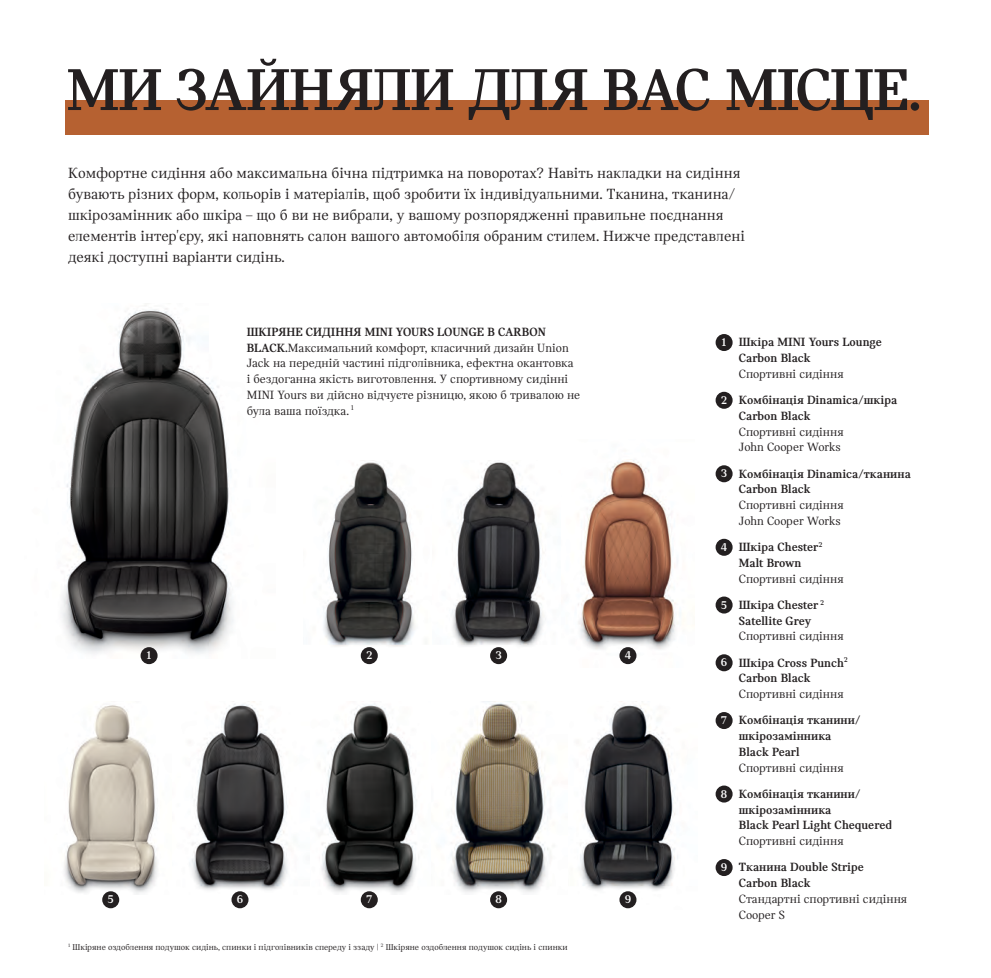
<style>
.page{position:relative;width:991px;height:978px;background:#fff}
.page>*{position:absolute;margin:0;border:0;box-sizing:border-box;transform-origin:0 0}
.Head_42_42{font:700 63px "MINI Serif";letter-spacing:-.015em;color:#231f20}
.Copy_10_5{font:15.75px/21px "MINI Serif";color:#231f20}
.Copy_8_5_Aufzählung{font:700 12.75px/15.8px "MINI Serif";color:#231f20}
.Copy_8_5{font:12.75px/15.8px "MINI Serif";color:#231f20}
.Copy_8_5_Aufzählung-2{font:12.75px/15.8px "MINI Serif";color:#231f20}
.t1{font:700 12px "MINI Serif";color:#fff}
.Fußnote_6_7{font:9px "MINI Serif";color:#231f20}
.s1{font-weight:700}
.s2{font-weight:400}
</style>
<div class="page">
<img style="left:323px;top:460px;width:92px;height:188px">
<img style="left:451px;top:462px;width:93px;height:186px">
<img style="left:578px;top:460px;width:98px;height:205px">
<img style="left:321px;top:703px;width:95px;height:191px">
<img style="left:64px;top:705px;width:93px;height:189px">
<img style="left:580px;top:705px;width:95px;height:204px">
<img style="left:190px;top:704px;width:98px;height:189px">
<img style="left:62px;top:305px;width:171px;height:354px">
<img style="left:451px;top:701px;width:98px;height:192px">
<div style="left:361px;top:647px;width:17px;height:17px;background:#231f20;border-radius:50%"></div>
<div style="left:361px;top:891px;width:17px;height:17px;background:#231f20;border-radius:50%"></div>
<div style="left:102px;top:891px;width:17px;height:17px;background:#231f20;border-radius:50%"></div>
<div style="left:490px;top:647px;width:17px;height:17px;background:#231f20;border-radius:50%"></div>
<div style="left:490px;top:891px;width:17px;height:17px;background:#231f20;border-radius:50%"></div>
<div style="left:231px;top:891px;width:17px;height:17px;background:#231f20;border-radius:50%"></div>
<div style="left:619px;top:647px;width:17px;height:17px;background:#231f20;border-radius:50%"></div>
<div style="left:619px;top:891px;width:17px;height:17px;background:#231f20;border-radius:50%"></div>
<div style="left:141px;top:647px;width:17px;height:17px;background:#231f20;border-radius:50%"></div>
<div style="left:715px;top:334px;width:17px;height:17px;background:#231f20;border-radius:50%"></div>
<div style="left:715px;top:392px;width:17px;height:17px;background:#231f20;border-radius:50%"></div>
<div style="left:715px;top:465px;width:17px;height:17px;background:#231f20;border-radius:50%"></div>
<div style="left:715px;top:539px;width:17px;height:17px;background:#231f20;border-radius:50%"></div>
<div style="left:715px;top:597px;width:17px;height:17px;background:#231f20;border-radius:50%"></div>
<div style="left:715px;top:654px;width:17px;height:17px;background:#231f20;border-radius:50%"></div>
<div style="left:715px;top:712px;width:17px;height:17px;background:#231f20;border-radius:50%"></div>
<div style="left:715px;top:786px;width:17px;height:17px;background:#231f20;border-radius:50%"></div>
<div style="left:715px;top:859px;width:17px;height:17px;background:#231f20;border-radius:50%"></div>
<div style="left:65px;top:100px;width:863px;height:34px;background:#b66131"></div>
<p class="Head_42_42" style="left:67px;top:54px;width:857px">МИ ЗАЙНЯЛИ ДЛЯ ВАС МІСЦЕ.</p>
<p class="Copy_10_5" style="left:68px;top:163px;width:678px">Комфортне сидіння або максимальна бічна підтримка на поворотах? Навіть накладки на сидіння бувають різних форм, кольорів і матеріалів, щоб зробити їх індивідуальними. Тканина, тканина/ шкірозамінник або шкіра – що б ви не вибрали, у вашому розпорядженні правильне поєднання елементів інтер'єру, які наповнять салон вашого автомобіля обраним стилем. Нижче представлені деякі доступні варіанти сидінь.</p>
<p class="t1" style="left:146px;top:649px;width:8px">1</p>
<p class="Copy_8_5" style="left:247px;top:324px;width:335px"><span class="s1">ШКІРЯНЕ СИДІННЯ MINI YOURS LOUNGE В CARBON BLACK.</span>Максимальний комфорт, класичний дизайн Union Jack на передній частині підголівника, ефектна окантовка і бездоганна якість виготовлення. У спортивному сидінні MINI Yours ви дійсно відчуєте різницю, якою б тривалою не була ваша поїздка. <sup>1</sup></p>
<p class="t1" style="left:366px;top:649px;width:8px">2</p>
<p class="t1" style="left:495px;top:649px;width:8px">3</p>
<p class="t1" style="left:625px;top:649px;width:8px">4</p>
<p class="t1" style="left:237px;top:893px;width:8px">6</p>
<p class="t1" style="left:495px;top:893px;width:8px">8</p>
<p class="t1" style="left:108px;top:893px;width:8px">5</p>
<p class="t1" style="left:366px;top:893px;width:8px">7</p>
<p class="t1" style="left:625px;top:893px;width:8px">9</p>
<p class="t1" style="left:721px;top:336px;width:8px">1</p>
<p class="Copy_8_5_Aufzählung" style="left:739px;top:334px;width:145px">Шкіра MINI Yours Lounge<br>Carbon Black<br><span class="s2">Спортивні сидіння</span></p>
<p class="t1" style="left:721px;top:393px;width:8px">2</p>
<p class="Copy_8_5_Aufzählung" style="left:739px;top:392px;width:160px">Комбінація Dinamica/шкіра<br>Carbon Black<br><span class="s2">Спортивні сидіння<br>John Cooper Works</span></p>
<p class="t1" style="left:721px;top:467px;width:8px">3</p>
<p class="Copy_8_5_Aufzählung" style="left:739px;top:465px;width:174px">Комбінація Dinamica/тканина<br>Carbon Black<br><span class="s2">Спортивні сидіння<br>John Cooper Works</span></p>
<p class="t1" style="left:721px;top:540px;width:8px">4</p>
<p class="Copy_8_5_Aufzählung" style="left:739px;top:539px;width:106px">Шкіра Chester<sup>2<br></sup>Malt Brown<br><span class="s2">Спортивні сидіння</span></p>
<p class="t1" style="left:721px;top:598px;width:8px">5</p>
<p class="Copy_8_5_Aufzählung" style="left:739px;top:597px;width:106px">Шкіра Chester <sup>2<br></sup>Satellite Grey<br><span class="s2">Спортивні сидіння</span></p>
<p class="t1" style="left:721px;top:656px;width:8px">6</p>
<p class="Copy_8_5_Aufzählung" style="left:739px;top:654px;width:110px">Шкіра Cross Punch<sup>2<br></sup>Carbon Black<br><span class="s2">Спортивні сидіння</span></p>
<p class="t1" style="left:721px;top:714px;width:8px">7</p>
<p class="Copy_8_5_Aufzählung" style="left:739px;top:712px;width:123px">Комбінація тканини/ шкірозамінника<br>Black Pearl<br><span class="s2">Спортивні сидіння</span></p>
<p class="t1" style="left:721px;top:787px;width:8px">8</p>
<p class="Copy_8_5_Aufzählung" style="left:739px;top:786px;width:155px">Комбінація тканини/ шкірозамінника<br>Black Pearl Light Chequered<br><span class="s2">Спортивні сидіння</span></p>
<p class="t1" style="left:721px;top:861px;width:8px">9</p>
<p class="Copy_8_5_Aufzählung-2" style="left:739px;top:859px;width:170px"><span class="s1">Тканина Double Stripe<br>Carbon Black<br></span>Стандартні спортивні сидіння<br>Cooper S</p>
<p class="Fußnote_6_7" style="left:68px;top:942px;width:501px"><sup>1</sup> Шкіряне оздоблення подушок сидінь, спинки і підголівників спереду і ззаду | <sup>2</sup> Шкіряне оздоблення подушок сидінь і спинки</p>
</div>
